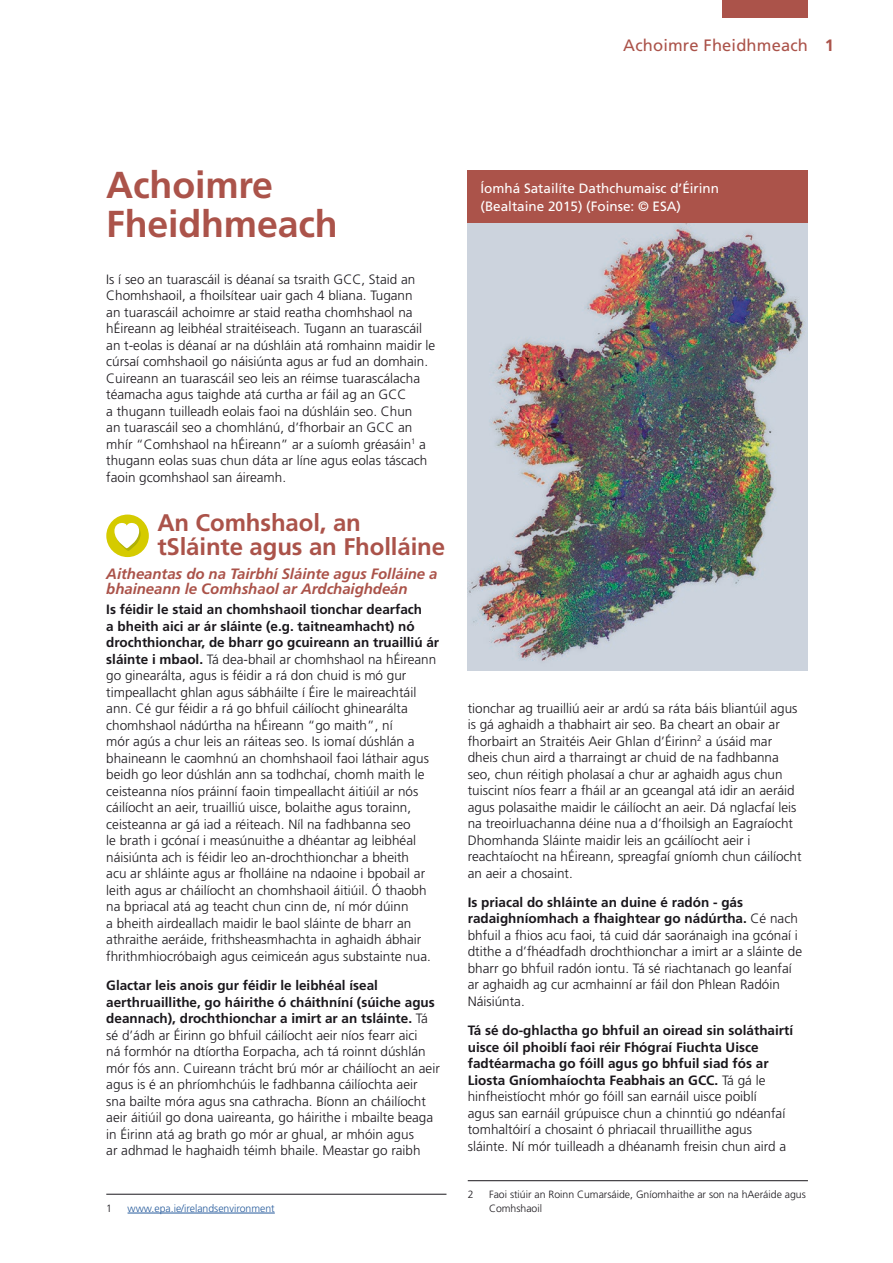
<style>
.page{position:relative;width:893px;height:1263px;background:#fff}
.page>*{position:absolute;margin:0;border:0;box-sizing:border-box;transform-origin:0 0}
.heading_1_-_S1{font:700 37.5px/39px "Frutiger LT Std";letter-spacing:-.005em;color:#ab534a}
.heading_2_-_S1{font:700 24px/24px "Frutiger LT Std";letter-spacing:-.005em;color:#ab534a}
.t1{font:16.5px "Frutiger LT Std";letter-spacing:.01em;color:#ab534a}
.heading_4_-_S1{font:italic 700 15px/15px "Frutiger LT Std";letter-spacing:-.005em;color:#ab534a}
.body{font:300 13.5px/16.5px "Frutiger LT Std";color:#1a171c}
.figure_title{font:13.5px/18px "Frutiger LT Std";color:#fff}
.footnote{font:300 10.5px/13.5px "Frutiger LT Std";color:#1a171c}
.footnote-2{font:300 10.5px "Frutiger LT Std";color:#265b9c}
.s1{font-weight:700}
</style>
<div class="page">
<div style="left:723px;top:0;width:85px;height:17px;background:#ab534a"></div>
<hr style="left:106px;top:1194px;width:340px;height:1px;background:#1a171c">
<hr style="left:128px;top:1213px;width:147px;height:1px;background:#265b9c">
<hr style="left:468px;top:1180px;width:340px;height:1px;background:#1a171c">
<div style="left:106px;top:514px;width:43px;height:43px;background:#d5cb00;border-radius:50%"></div>
<svg style="left:114px;top:523px;width:27px;height:28px"></svg>
<div style="left:468px;top:170px;width:340px;height:54px;background:#ab534a"></div>
<img style="left:468px;top:224px;width:340px;height:446px">
<p class="t1" style="left:623px;top:36px;width:212px">Achoimre Fheidhmeach <span class="s1">1</span></p>
<p class="heading_1_-_S1" style="left:106px;top:166px;width:233px">Achoimre<br>Fheidhmeach</p>
<p class="body" style="left:106px;top:271px;width:331px">Is í seo an tuarascáil is déanaí sa tsraith GCC, Staid an Chomhshaoil, a fhoilsítear uair gach 4 bliana. Tugann<br>an tuarascáil achoimre ar staid reatha chomhshaol na hÉireann ag leibhéal straitéiseach. Tugann an tuarascáil an t-eolas is déanaí ar na dúshláin atá romhainn maidir le cúrsaí comhshaoil go náisiúnta agus ar fud an domhain.<br>Cuireann an tuarascáil seo leis an réimse tuarascálacha téamacha agus taighde atá curtha ar fáil ag an GCC<br>a thugann tuilleadh eolais faoi na dúshláin seo. Chun<br>an tuarascáil seo a chomhlánú, d’fhorbair an GCC an mhír “Comhshaol na hÉireann” ar a suíomh gréasáin<sup>1</sup> a thugann eolas suas chun dáta ar líne agus eolas táscach faoin gcomhshaol san áireamh.</p>
<p class="heading_2_-_S1" style="left:157px;top:511px;width:289px">An Comhshaol, an tSláinte agus an Fholláine</p>
<p class="heading_4_-_S1" style="left:106px;top:566px;width:333px">Aitheantas do na Tairbhí Sláinte agus Folláine a bhaineann le Comhshaol ar Ardchaighdeán</p>
<p class="body" style="left:106px;top:602px;width:334px"><span class="s1">Is féidir le staid an chomhshaoil tionchar dearfach<br>a bheith aici ar ár sláinte (e.g. taitneamhacht) nó drochthionchar, de bharr go gcuireann an truailliú ár sláinte i mbaol.</span> Tá dea-bhail ar chomhshaol na hÉireann go ginearálta, agus is féidir a rá don chuid is mó gur timpeallacht ghlan agus sábháilte í Éire le maireachtáil ann. Cé gur féidir a rá go bhfuil cáilíocht ghinearálta chomhshaol nádúrtha na hÉireann “go maith”, ní<br>mór agús a chur leis an ráiteas seo. Is iomaí dúshlán a bhaineann le caomhnú an chomhshaoil faoi láthair agus beidh go leor dúshlán ann sa todhchaí, chomh maith le ceisteanna níos práinní faoin timpeallacht áitiúil ar nós cáilíocht an aeir, truailliú uisce, bolaithe agus torainn, ceisteanna ar gá iad a réiteach. Níl na fadhbanna seo<br>le brath i gcónaí i measúnuithe a dhéantar ag leibhéal náisiúnta ach is féidir leo an-drochthionchar a bheith<br>acu ar shláinte agus ar fholláine na ndaoine i bpobail ar leith agus ar cháilíocht an chomhshaoil áitiúil. Ó thaobh na bpriacal atá ag teacht chun cinn de, ní mór dúinn<br>a bheith airdeallach maidir le baol sláinte de bharr an athraithe aeráide, frithsheasmhachta in aghaidh ábhair fhrithmhiocróbaigh agus ceimiceán agus substainte nua.</p>
<p class="body" style="left:106px;top:977px;width:335px"><span class="s1">Glactar leis anois gur féidir le leibhéal íseal aerthruaillithe, go háirithe ó cháithníní (súiche agus deannach), drochthionchar a imirt ar an tsláinte.</span> Tá sé d’ádh ar Éirinn go bhfuil cáilíocht aeir níos fearr aici<br>ná formhór na dtíortha Eorpacha, ach tá roinnt dúshlán mór fós ann. Cuireann trácht brú mór ar cháilíocht an aeir agus is é an phríomhchúis le fadhbanna cáilíochta aeir sna bailte móra agus sna cathracha. Bíonn an cháilíocht aeir áitiúil go dona uaireanta, go háirithe i mbailte beaga in Éirinn atá ag brath go mór ar ghual, ar mhóin agus<br>ar adhmad le haghaidh téimh bhaile. Meastar go raibh</p>
<p class="footnote" style="left:106px;top:1202px;width:7px">1</p>
<p class="footnote-2" style="left:128px;top:1202px;width:149px">www.epa.ie/irelandsenvironment</p>
<p class="figure_title" style="left:480px;top:179px;width:240px">Íomhá Satailíte Dathchumaisc d’Éirinn (Bealtaine 2015) (Foinse: © ESA)</p>
<p class="body" style="left:468px;top:700px;width:335px">tionchar ag truailliú aeir ar ardú sa ráta báis bliantúil agus is gá aghaidh a thabhairt air seo. Ba cheart an obair ar fhorbairt an Straitéis Aeir Ghlan d’Éirinn<sup>2</sup> a úsáid mar dheis chun aird a tharraingt ar chuid de na fadhbanna seo, chun réitigh pholasaí a chur ar aghaidh agus chun tuiscint níos fearr a fháil ar an gceangal atá idir an aeráid agus polasaithe maidir le cáilíocht an aeir. Dá nglacfaí leis na treoirluachanna déine nua a d’fhoilsigh an Eagraíocht Dhomhanda Sláinte maidir leis an gcáilíocht aeir i reachtaíocht na hÉireann, spreagfaí gníomh chun cáilíocht an aeir a chosaint.</p>
<p class="body" style="left:468px;top:894px;width:336px"><span class="s1">Is priacal do shláinte an duine é radón - gás radaighníomhach a fhaightear go nádúrtha.</span> Cé nach bhfuil a fhios acu faoi, tá cuid dár saoránaigh ina gcónaí i dtithe a d’fhéadfadh drochthionchar a imirt ar a sláinte de bharr go bhfuil radón iontu. Tá sé riachtanach go leanfaí ar aghaidh ag cur acmhainní ar fáil don Phlean Radóin Náisiúnta.</p>
<p class="body" style="left:468px;top:1022px;width:327px"><span class="s1">Tá sé do-ghlactha go bhfuil an oiread sin soláthairtí uisce óil phoiblí faoi réir Fhógraí Fiuchta Uisce fadtéarmacha go fóill agus go bhfuil siad fós ar Liosta Gníomhaíochta Feabhais an GCC.</span> Tá gá le hinfheistíocht mhór go fóill san earnáil uisce poiblí<br>agus san earnáil grúpuisce chun a chinntiú go ndéanfaí tomhaltóirí a chosaint ó phriacail thruaillithe agus sláinte. Ní mór tuilleadh a dhéanamh freisin chun aird a</p>
<p class="footnote" style="left:468px;top:1188px;width:7px">2</p>
<p class="footnote" style="left:489px;top:1188px;width:318px">Faoi stiúir an Roinn Cumarsáide, Gníomhaithe ar son na hAeráide agus<br>Comhshaoil</p>
</div>
